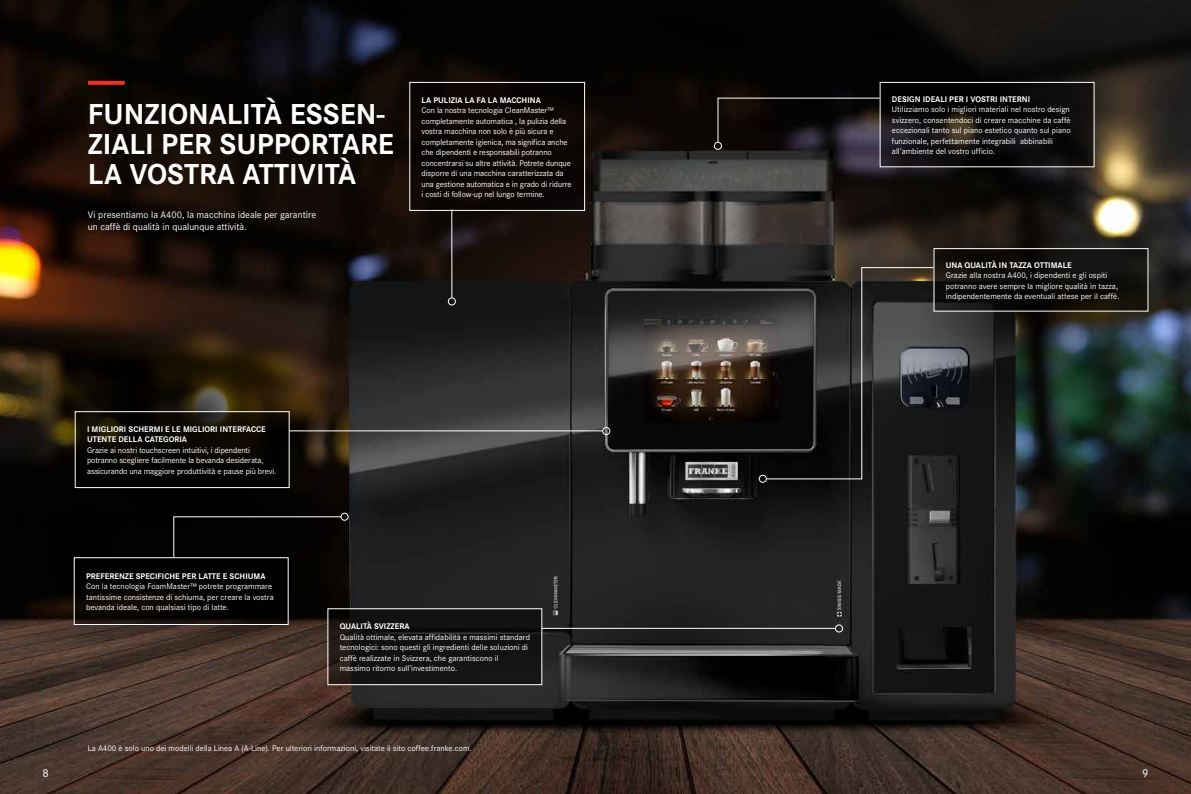
<style>
.page{position:relative;width:1191px;height:794px;background:#fff}
.page>*{position:absolute;margin:0;border:0;box-sizing:border-box;transform-origin:0 0}
.t1{font:700 30px/30px "Corporate S";color:#fff}
.t2{font:12px "Corporate S";color:#fff}
.t3{font:10px/12px "Corporate S";color:#fff}
.t4{font:8.5px/10.5px "Corporate S";color:#fff}
.t5{font:700 8.5px/10.5px "Corporate S";color:#fff}
</style>
<div class="page">
<img style="left:0;top:0;width:1191px;height:794px">
<svg style="left:33px;top:311px;width:333px;height:206px;background:#1f160b"></svg>
<svg style="left:863px;top:208px;width:328px;height:207px;background:#2c3230"></svg>
<svg style="left:88px;top:81px;width:37px;height:4px"></svg>
<hr style="left:451px;top:209px;width:1px;height:89px;background:#fff">
<hr style="left:542px;top:628px;width:293px;height:1px;background:#fff">
<hr style="left:289px;top:430px;width:314px;height:1px;background:#fff">
<svg style="left:765px;top:267px;width:169px;height:213px;background:#2b2a2a"></svg>
<svg style="left:717px;top:97px;width:162px;height:46px;background:#1b1719"></svg>
<div style="left:448px;top:297px;width:8px;height:8px;border:1px solid #fff;border-radius:50%"></div>
<div style="left:835px;top:624px;width:8px;height:8px;border:1px solid #fff;border-radius:50%"></div>
<div style="left:602px;top:427px;width:8px;height:8px;border:1px solid #fff;border-radius:50%"></div>
<div style="left:758px;top:475px;width:9px;height:8px;border:1px solid #fff;border-radius:50%"></div>
<div style="left:714px;top:142px;width:8px;height:8px;border:1px solid #fff;border-radius:50%"></div>
<svg style="left:173px;top:516px;width:169px;height:42px;background:#0a0909"></svg>
<div style="left:340px;top:513px;width:9px;height:8px;border:1px solid #fff;border-radius:50%"></div>
<div style="left:75px;top:412px;width:214px;height:75px;background:#000"></div>
<div style="left:75px;top:411px;width:215px;height:77px;border:1px solid #fff"></div>
<div style="left:74px;top:558px;width:214px;height:66px;background:#000"></div>
<div style="left:74px;top:557px;width:215px;height:68px;border:1px solid #fff"></div>
<svg style="left:329px;top:610px;width:211px;height:73px;background:#131212"></svg>
<div style="left:327px;top:608px;width:215px;height:77px;border:1px solid #fff"></div>
<svg style="left:935px;top:250px;width:211px;height:60px;background:#0f0d0a"></svg>
<div style="left:933px;top:248px;width:215px;height:64px;border:1px solid #fff"></div>
<svg style="left:881px;top:84px;width:211px;height:81px;background:#0d0c0c"></svg>
<div style="left:879px;top:82px;width:215px;height:85px;border:1px solid #fff"></div>
<div style="left:410px;top:82px;width:174px;height:128px;background:#0a0503"></div>
<div style="left:409px;top:82px;width:176px;height:129px;border:1px solid #fff"></div>
<h1 class="t1" style="left:88px;top:97px;width:307px">FUNZIONALITÀ ESSEN-<br>ZIALI PER SUPPORTARE<br>LA VOSTRA ATTIVITÀ</h1>
<p class="t3" style="left:88px;top:208px;width:230px">Vi presentiamo la A400, la macchina ideale per garantire un caffè di qualità in qualunque attività.</p>
<p class="t5" style="left:421px;top:94px;width:121px">LA PULIZIA LA FA LA MACCHINA</p>
<p class="t4" style="left:421px;top:104px;width:152px">Con la nostra tecnologia CleanMaster™ completamente automatica , la pulizia della vostra macchina non solo è più sicura e completamente igienica, ma significa anche che dipendenti e responsabili potranno concentrarsi su altre attività. Potrete dunque disporre di una macchina caratterizzata da una gestione automatica e in grado di ridurre i costi di follow-up nel lungo termine.</p>
<p class="t5" style="left:87px;top:423px;width:180px">I MIGLIORI SCHERMI E LE MIGLIORI INTERFACCE<br>UTENTE DELLA CATEGORIA</p>
<p class="t4" style="left:87px;top:444px;width:191px">Grazie ai nostri touchscreen intuitivi, i dipendenti potranno scegliere facilmente la bevanda desiderata, assicurando una maggiore produttività e pause più brevi.</p>
<p class="t5" style="left:86px;top:570px;width:181px">PREFERENZE SPECIFICHE PER LATTE E SCHIUMA</p>
<p class="t4" style="left:86px;top:580px;width:189px">Con la tecnologia FoamMaster™ potrete programmare tantissime consistenze di schiuma, per creare la vostra bevanda ideale, con qualsiasi tipo di latte.</p>
<p class="t5" style="left:340px;top:620px;width:71px">QUALITÀ SVIZZERA</p>
<p class="t4" style="left:340px;top:631px;width:192px">Qualità ottimale, elevata affidabilità e massimi standard tecnologici: sono questi gli ingredienti delle soluzioni di caffè realizzate in Svizzera, che garantiscono il massimo ritorno sull’investimento.</p>
<p class="t4" style="left:88px;top:743px;width:385px">La A400 è solo uno dei modelli della Linea A (A-Line). Per ulteriori informazioni, visitate il sito coffee.franke.com.</p>
<p class="t5" style="left:892px;top:93px;width:140px">DESIGN IDEALI PER I VOSTRI INTERNI</p>
<p class="t4" style="left:892px;top:104px;width:180px">Utilizziamo solo i migliori materiali nel nostro design svizzero, consentendoci di creare macchine da caffè eccezionali tanto sul piano estetico quanto sul piano funzionale, perfettamente integrabili abbinabili all’ambiente del vostro ufficio.</p>
<p class="t5" style="left:946px;top:259px;width:127px">UNA QUALITÀ IN TAZZA OTTIMALE</p>
<p class="t4" style="left:946px;top:269px;width:175px">Grazie alla nostra A400, i dipendenti e gli ospiti potranno avere sempre la migliore qualità in tazza, indipendentemente da eventuali attese per il caffè.</p>
<h2 class="t2" style="left:43px;top:764px;width:8px">8</h2>
<h2 class="t2" style="left:1142px;top:764px;width:8px">9</h2>
</div>
